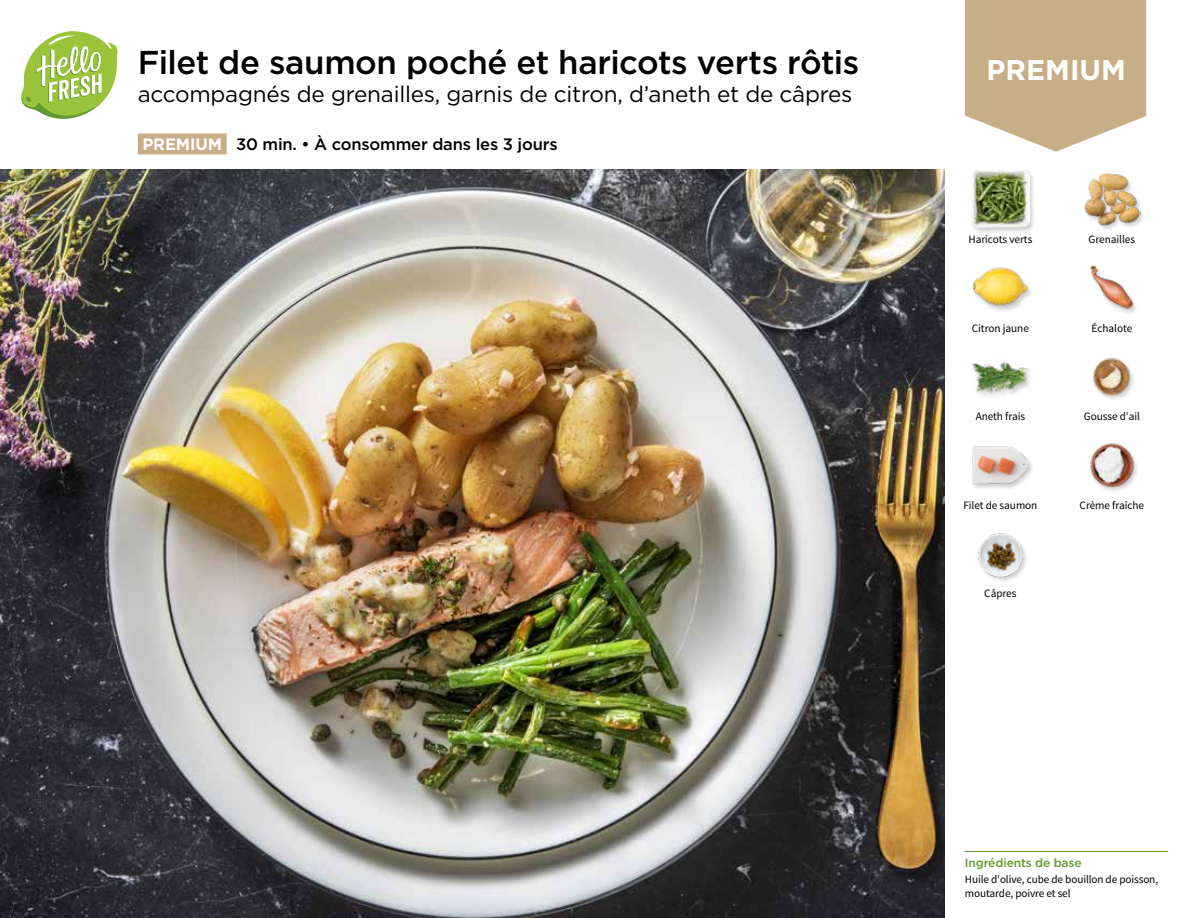
<style>
.page{position:relative;width:1188px;height:918px;background:#fff}
.page>*{position:absolute;margin:0;border:0;box-sizing:border-box;transform-origin:0 0}
.t1{font:500 33px "Gotham";letter-spacing:-.015em;color:#000}
.t2{font:700 28.5px "Gotham";color:#fff}
.t3{font:22.5px "Gotham";letter-spacing:-.01em;color:#000}
.t4{font:500 16.5px "Gotham";letter-spacing:-.01em;color:#000}
.t5{font:500 12px "Gotham";letter-spacing:-.01em;color:#619b31}
.t6{font:11.25px/14.4px "Source Sans Pro";letter-spacing:-.005em;color:#000}
.s1{font-weight:700;color:#fff}
</style>
<div class="page">
<hr style="left:965px;top:851px;width:203px;height:1px;background:#619b31">
<div style="left:138px;top:133px;width:89px;height:21px;background:#c7ae86"></div>
<svg style="left:21px;top:31px;width:97px;height:88px"></svg>
<img style="left:0;top:170px;width:945px;height:748px">
<svg style="left:913px;top:0;width:234px;height:215px"></svg>
<div style="left:1083px;top:173px;width:63px;height:59px;background:#000;opacity:.2"></div>
<img style="left:1083px;top:170px;width:58px;height:57px">
<div style="left:970px;top:169px;width:65px;height:66px;background:#000;opacity:.2"></div>
<img style="left:972px;top:170px;width:57px;height:57px">
<img style="left:1090px;top:265px;width:46px;height:48px">
<div style="left:972px;top:267px;width:62px;height:46px;background:#000;opacity:.2"></div>
<img style="left:972px;top:267px;width:57px;height:46px">
<img style="left:1093px;top:358px;width:41px;height:41px">
<img style="left:972px;top:361px;width:57px;height:36px">
<img style="left:1090px;top:443px;width:47px;height:48px">
<div style="left:971px;top:446px;width:64px;height:46px;background:#000;opacity:.2"></div>
<img style="left:972px;top:446px;width:57px;height:46px">
<img style="left:978px;top:533px;width:48px;height:48px">
<h1 class="t1" style="left:138px;top:41px;width:723px">Filet de saumon poché et haricots verts rôtis</h1>
<h2 class="t2" style="left:987px;top:51px;width:141px">PREMIUM</h2>
<h3 class="t3" style="left:138px;top:80px;width:716px">accompagnés de grenailles, garnis de citron, d’aneth et de câpres</h3>
<h3 class="t4" style="left:142px;top:133px;width:417px"><span class="s1">PREMIUM</span> 30 min. • À consommer dans les 3 jours</h3>
<p class="t6" style="left:968px;top:232px;width:65px">Haricots verts</p>
<p class="t6" style="left:1089px;top:232px;width:48px">Grenailles</p>
<p class="t6" style="left:972px;top:321px;width:59px">Citron jaune</p>
<p class="t6" style="left:1092px;top:321px;width:42px">Échalote</p>
<p class="t6" style="left:976px;top:410px;width:51px">Aneth frais</p>
<p class="t6" style="left:1084px;top:410px;width:58px">Gousse d'ail</p>
<p class="t6" style="left:963px;top:498px;width:76px">Filet de saumon</p>
<p class="t6" style="left:1080px;top:498px;width:66px">Crème fraîche</p>
<p class="t6" style="left:984px;top:587px;width:34px">Câpres</p>
<p class="t5" style="left:965px;top:854px;width:118px">Ingrédients de base</p>
<p class="t6" style="left:965px;top:872px;width:195px">Huile d'olive, cube de bouillon de poisson, moutarde, poivre et sel</p>
</div>
